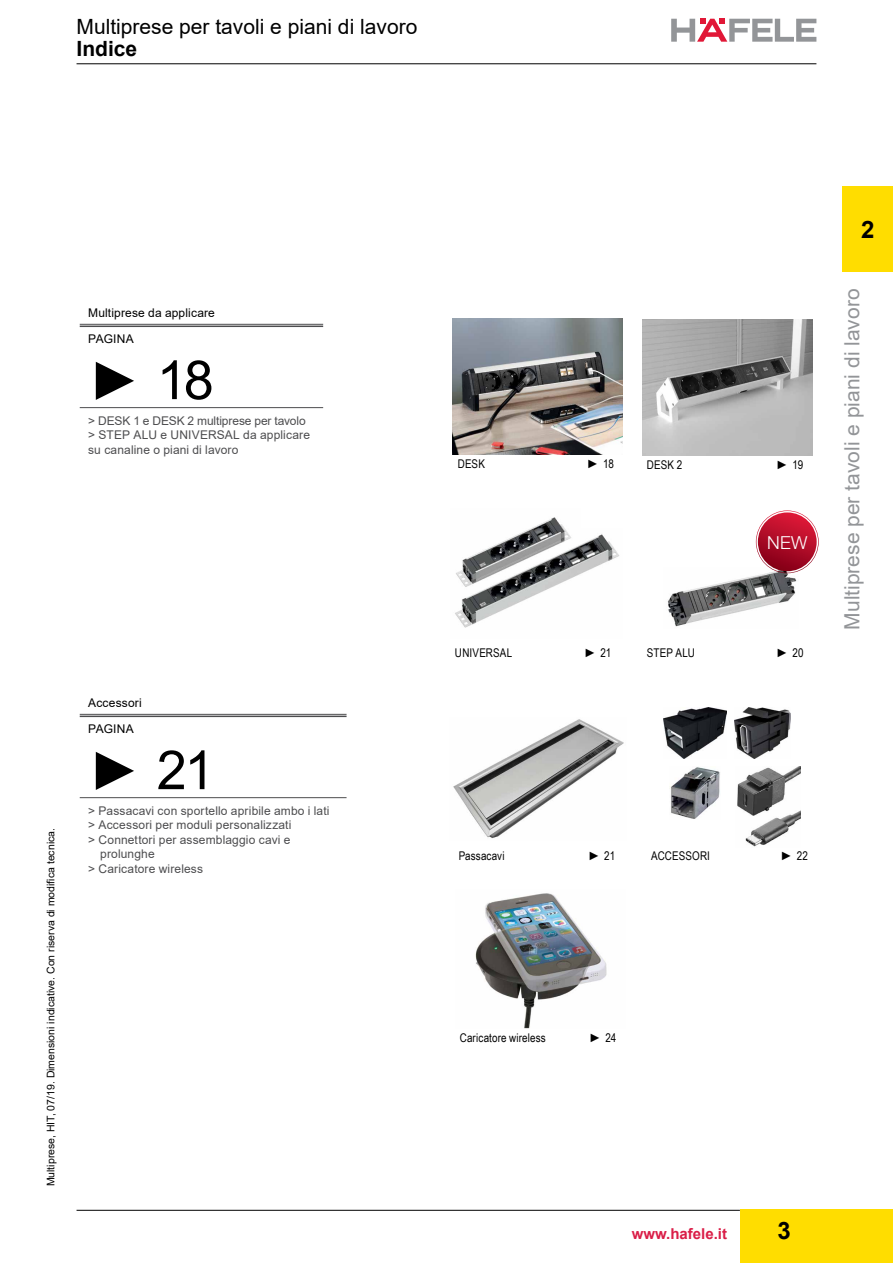
<style>
.page{position:relative;width:893px;height:1263px;background:#fff}
.page>*{position:absolute;margin:0;border:0;box-sizing:border-box;transform-origin:0 0}
.t1{font:54px "Arial";color:#000}
.t2{font:700 24px "Arial";color:#000}
.t3{font:21px "Arial";color:#939598}
.t4{font:21px "Arial";color:#000}
.t5{font:700 21px "Arial";color:#000}
.t6{font:300 18px "Helvetica Neue LT Pro";color:#fff}
.t7{font:700 15px "Arial";color:#da1e48}
.t8{font:12px/14.4px "Arial";letter-spacing:.01em;color:#4d4d4f}
.t9{font:12px "Arial Narrow";letter-spacing:.01em;color:#000}
.t10{font:12px/25.8px "Arial";letter-spacing:.015em;color:#000}
.t11{font:10.5px "Arial";color:#000}
</style>
<div class="page">
<hr style="left:77px;top:1210px;width:663px;height:1px;background:#000">
<hr style="left:77px;top:63px;width:739px;height:1px;background:#000">
<svg style="left:671px;top:19px;width:145px;height:23px"></svg>
<div style="left:842px;top:187px;width:51px;height:85px;background:#fd0"></div>
<div style="left:740px;top:1210px;width:153px;height:53px;background:#fd0"></div>
<img style="left:667px;top:573px;width:130px;height:54px">
<hr style="left:80px;top:324px;width:243px;height:1px;background:#4d4d4f">
<hr style="left:80px;top:326px;width:243px;height:1px;background:#4d4d4f">
<hr style="left:80px;top:407px;width:243px;height:1px;background:#4d4d4f">
<img style="left:453px;top:318px;width:170px;height:136px">
<img style="left:642px;top:319px;width:170px;height:136px">
<hr style="left:80px;top:714px;width:267px;height:1px;background:#4d4d4f">
<hr style="left:80px;top:716px;width:267px;height:1px;background:#4d4d4f">
<hr style="left:80px;top:797px;width:267px;height:1px;background:#4d4d4f">
<img style="left:663px;top:707px;width:64px;height:51px">
<img style="left:670px;top:767px;width:50px;height:52px">
<img style="left:735px;top:707px;width:56px;height:51px">
<img style="left:455px;top:534px;width:164px;height:94px">
<img style="left:455px;top:517px;width:125px;height:76px">
<img style="left:737px;top:766px;width:63px;height:81px">
<svg style="left:756px;top:510px;width:63px;height:63px"></svg>
<img style="left:453px;top:719px;width:171px;height:120px">
<img style="left:475px;top:893px;width:132px;height:135px">
<h3 class="t4" style="left:77px;top:12px;width:342px">Multiprese per tavoli e piani di lavoro</h3>
<h3 class="t5" style="left:77px;top:34px;width:62px">Indice</h3>
<p class="t10" style="left:88px;top:300px;width:128px">Multiprese da applicare<br>PAGINA</p>
<h1 class="t1" style="left:88px;top:343px;width:127px">► 18</h1>
<p class="t8" style="left:88px;top:413px;width:223px">&gt; DESK 1 e DESK 2 multiprese per tavolo &gt; STEP ALU e UNIVERSAL da applicare su canaline o piani di lavoro</p>
<p class="t11" style="left:44px;top:1186px;width:360px;rotate:-90deg">Multiprese, HIT, 07/19. Dimensioni indicative. Con riserva di modifica tecnica.</p>
<p class="t10" style="left:88px;top:690px;width:55px">Accessori<br>PAGINA</p>
<h1 class="t1" style="left:88px;top:733px;width:128px">► 21</h1>
<p class="t8" style="left:88px;top:803px;width:243px">&gt; Passacavi con sportello apribile ambo i lati</p>
<p class="t8" style="left:88px;top:818px;width:205px">&gt; Accessori per moduli personalizzati</p>
<p class="t8" style="left:88px;top:832px;width:204px">&gt; Connettori per assemblaggio cavi e</p>
<p class="t8" style="left:100px;top:847px;width:56px">prolunghe</p>
<p class="t8" style="left:88px;top:861px;width:116px">&gt; Caricatore wireless</p>
<p class="t9" style="left:458px;top:455px;width:29px">DESK</p>
<p class="t9" style="left:589px;top:455px;width:27px">► 18</p>
<p class="t9" style="left:647px;top:456px;width:37px">DESK 2</p>
<p class="t9" style="left:778px;top:456px;width:27px">► 19</p>
<h3 class="t6" style="left:767px;top:531px;width:42px">NEW</h3>
<p class="t9" style="left:455px;top:644px;width:59px">UNIVERSAL</p>
<p class="t9" style="left:586px;top:644px;width:27px">► 21</p>
<p class="t9" style="left:647px;top:644px;width:50px">STEP ALU</p>
<p class="t9" style="left:778px;top:644px;width:27px">► 20</p>
<h2 class="t2" style="left:861px;top:213px;width:15px">2</h2>
<h3 class="t3" style="left:837px;top:630px;width:342px;rotate:-90deg">Multiprese per tavoli e piani di lavoro</h3>
<p class="t9" style="left:459px;top:847px;width:47px">Passacavi</p>
<p class="t9" style="left:590px;top:847px;width:27px">► 21</p>
<p class="t9" style="left:651px;top:847px;width:60px">ACCESSORI</p>
<p class="t9" style="left:782px;top:847px;width:27px">► 22</p>
<p class="t9" style="left:460px;top:1028px;width:88px">Caricatore wireless</p>
<p class="t9" style="left:591px;top:1028px;width:27px">► 24</p>
<p class="t7" style="left:632px;top:1223px;width:97px">www.hafele.it</p>
<h2 class="t2" style="left:777px;top:1214px;width:15px">3</h2>
</div>
